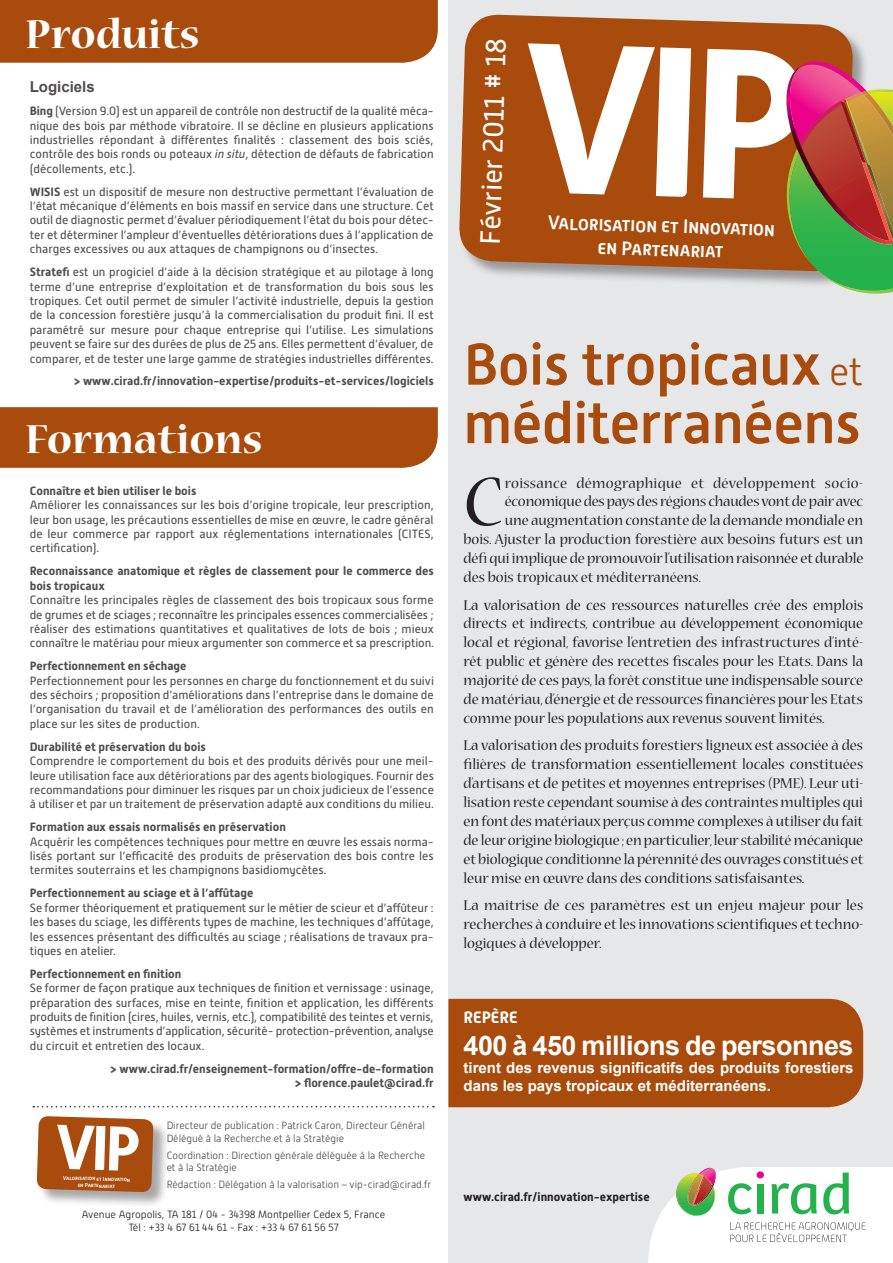
<style>
.page{position:relative;width:893px;height:1263px;background:#fff}
.page>*{position:absolute;margin:0;border:0;box-sizing:border-box;transform-origin:0 0}
.EDITO{font:77.1px "Nueva Std";color:#231f20}
.TITRE_1{font:500 58.5px/58.5px "Alwyn New";letter-spacing:-.01em;color:#a84b0d}
.t1{font:700 45px "Nueva Std";color:#fff}
.t2{font:28.05px "Alwyn New";color:#fff}
.t3{font:700 27px "Arial";letter-spacing:-.02em;color:#fff}
.t4{font:500 19.5px/23.4px "Alwyn New";color:#fff;text-align:center}
.t5{font:700 16.5px "Alwyn New";color:#fff}
.EDITO-2{font:15.75px/18.9px "Nueva Std";color:#231f20;text-align:justify}
.EDITO-3{font:15.75px "Nueva Std";letter-spacing:.02em;color:#231f20}
.t6{font:700 15px/18px "Arial";color:#fff}
.t7{font:700 15px "Arial";color:#231f20}
.t8{font:12px/14.4px "Alwyn New";color:#231f20;text-align:justify}
.t9{font:700 12px/14.4px "Alwyn New";color:#231f20}
.Normal__Web{font:300 10.5px/12.6px "Alwyn New";color:#231f20}
.t10{font:500 5.7px/6.9px "Alwyn New";color:#fff;text-align:center}
.s1{font-weight:700}
.s2{font-style:italic}
.s3{font-weight:300;font-size:39px}
</style>
<div class="page">
<div style="left:448px;top:0;width:445px;height:1263px;background:#e6e7e9"></div>
<svg style="left:648px;top:1167px;width:245px;height:96px"></svg>
<svg style="left:459px;top:14px;width:395px;height:258px;fill:#a84b0d"></svg>
<div style="left:448px;top:999px;width:415px;height:108px;background:#a84b0d"></div>
<div style="left:37px;top:1117px;width:133px;height:91px;background:#231f20;opacity:.4"></div>
<svg style="left:33px;top:1106px;width:401px;height:1px"></svg>
<div style="left:0;top:0;width:438px;height:63px;background:#a84b0d"></div>
<div style="left:0;top:407px;width:438px;height:61px;background:#a84b0d"></div>
<svg style="left:523px;top:43px;width:370px;height:251px"></svg>
<svg style="left:37px;top:1116px;width:116px;height:76px"></svg>
<p class="t1" style="left:26px;top:13px;width:176px">Produits</p>
<p class="t7" style="left:30px;top:77px;width:67px">Logiciels</p>
<p class="t8" style="left:30px;top:104px;width:405px"><span class="s1">Bing</span> (Version 9.0) est un appareil de contrôle non destructif de la qualité méca&shy;nique des bois par méthode vibratoire. Il se décline en plusieurs applications industrielles répondant à différentes finalités : classement des bois sciés, contrôle des bois ronds ou poteaux <span class="s2">in situ</span>, détection de défauts de fabrication (décollements, etc.).</p>
<p class="t8" style="left:30px;top:184px;width:405px"><span class="s1">WISIS</span> est un dispositif de mesure non destructive permettant l’évaluation de l’état mécanique d’éléments en bois massif en service dans une structure. Cet outil de diagnostic permet d’évaluer périodiquement l’état du bois pour détec&shy;ter et déterminer l’ampleur d’éventuelles détériorations dues à l’application de charges excessives ou aux attaques de champignons ou d’insectes.</p>
<p class="t8" style="left:30px;top:265px;width:405px"><span class="s1">Stratefi</span> est un progiciel d’aide à la décision stratégique et au pilotage à long terme d’une entreprise d’exploitation et de transformation du bois sous les tropiques. Cet outil permet de simuler l’activité industrielle, depuis la gestion de la concession forestière jusqu’à la commercialisation du produit fini. Il est paramétré sur mesure pour chaque entreprise qui l’utilise. Les simulations peuvent se faire sur des durées de plus de 25 ans. Elles permettent d’évaluer, de comparer, et de tester une large gamme de stratégies industrielles différentes.</p>
<p class="t9" style="left:73px;top:374px;width:362px">&gt; www.cirad.fr/innovation-expertise/produits-et-services/logiciels</p>
<p class="t1" style="left:26px;top:418px;width:238px">Formations</p>
<p class="t9" style="left:30px;top:483px;width:168px">Connaître et bien utiliser le bois</p>
<p class="t8" style="left:30px;top:498px;width:405px">Améliorer les connaissances sur les bois d’origine tropicale, leur prescription, leur bon usage, les précautions essentielles de mise en œuvre, le cadre général de leur commerce par rapport aux réglementations internationales (CITES, certification).</p>
<p class="t9" style="left:30px;top:564px;width:405px">Reconnaissance anatomique et règles de classement pour le commerce des bois tropicaux</p>
<p class="t8" style="left:30px;top:593px;width:406px">Connaître les principales règles de classement des bois tropicaux sous forme de grumes et de sciages ; reconnaître les principales essences commercialisées ; réaliser des estimations quantitatives et qualitatives de lots de bois ; mieux connaître le matériau pour mieux argumenter son commerce et sa prescription.</p>
<p class="t9" style="left:30px;top:659px;width:158px">Perfectionnement en séchage</p>
<p class="t8" style="left:30px;top:673px;width:406px">Perfectionnement pour les personnes en charge du fonctionnement et du suivi des séchoirs ; proposition d’améliorations dans l’entreprise dans le domaine de l’organisation du travail et de l’amélioration des performances des outils en place sur les sites de production.</p>
<p class="t9" style="left:30px;top:739px;width:178px">Durabilité et préservation du bois</p>
<p class="t8" style="left:30px;top:754px;width:406px">Comprendre le comportement du bois et des produits dérivés pour une meil&shy;leure utilisation face aux détériorations par des agents biologiques. Fournir des recommandations pour diminuer les risques par un choix judicieux de l’essence à utiliser et par un traitement de préservation adapté aux conditions du milieu.</p>
<p class="t9" style="left:30px;top:820px;width:258px">Formation aux essais normalisés en préservation</p>
<p class="t8" style="left:30px;top:834px;width:405px">Acquérir les compétences techniques pour mettre en œuvre les essais norma&shy;lisés portant sur l’efficacité des produits de préservation des bois contre les termites souterrains et les champignons basidiomycètes.</p>
<p class="t9" style="left:30px;top:886px;width:225px">Perfectionnement au sciage et à l’affûtage</p>
<p class="t8" style="left:30px;top:900px;width:405px">Se former théoriquement et pratiquement sur le métier de scieur et d’affûteur : les bases du sciage, les différents types de machine, les techniques d’affûtage, les essences présentant des difficultés au sciage ; réalisations de travaux pra&shy;tiques en atelier.</p>
<p class="t9" style="left:30px;top:966px;width:153px">Perfectionnement en finition</p>
<p class="t8" style="left:30px;top:981px;width:406px">Se former de façon pratique aux techniques de finition et vernissage : usinage, préparation des surfaces, mise en teinte, finition et application, les différents produits de finition (cires, huiles, vernis, etc.), compatibilité des teintes et vernis, systèmes et instruments d’application, sécurité- protection-prévention, analyse du circuit et entretien des locaux.</p>
<p class="t9" style="left:110px;top:1061px;width:325px;text-align:right">&gt; www.cirad.fr/enseignement-formation/offre-de-formation &gt; florence.paulet@cirad.fr</p>
<p class="Normal__Web" style="left:167px;top:1119px;width:260px">Directeur de publication : Patrick Caron, Directeur Général<br>Délégué à la Recherche et à la Stratégie</p>
<p class="Normal__Web" style="left:167px;top:1149px;width:260px">Coordination : Direction générale déléguée à la Recherche et à la Stratégie</p>
<p class="Normal__Web" style="left:167px;top:1178px;width:266px">Rédaction : Délégation à la valorisation – vip-cirad@cirad.fr</p>
<p class="t10" style="left:63px;top:1174px;width:69px;rotate:2deg">Valorisation et Innovation en Partenariat</p>
<p class="Normal__Web" style="left:82px;top:1208px;width:305px">Avenue Agropolis, TA 181 / 04 - 34398 Montpellier Cedex 5, France</p>
<p class="Normal__Web" style="left:128px;top:1221px;width:212px">Tél : +33 4 67 61 44 61 - Fax : +33 4 67 61 56 57</p>
<p class="t2" style="left:474px;top:244px;width:208px;rotate:-88deg">Février 2011 # 18</p>
<p class="t4" style="left:548px;top:210px;width:229px;rotate:2deg">Valorisation et Innovation en Partenariat</p>
<p class="TITRE_1" style="left:463px;top:335px;width:401px">Bois tropicaux <span class="s3">et </span>méditerranéens</p>
<p class="EDITO" style="left:463px;top:467px;width:41px">C</p>
<p class="EDITO-3" style="left:505px;top:476px;width:360px">roissance démographique et développement socio-</p>
<p class="EDITO-2" style="left:505px;top:493px;width:360px">économique des pays des régions chaudes vont de pair avec</p>
<p class="EDITO-2" style="left:505px;top:512px;width:360px">une augmentation constante de la demande mondiale en</p>
<p class="EDITO-2" style="left:463px;top:531px;width:401px">bois. Ajuster la production forestière aux besoins futurs est un</p>
<p class="EDITO-2" style="left:463px;top:550px;width:401px">défi qui implique de promouvoir l’utilisation raisonnée et durable</p>
<p class="EDITO-2" style="left:463px;top:569px;width:239px">des bois tropicaux et méditerranéens.</p>
<p class="EDITO-2" style="left:463px;top:596px;width:401px">La valorisation de ces ressources naturelles crée des emplois directs et indirects, contribue au développement économique local et régional, favorise l’entretien des infrastructures d’inté&shy;rêt public et génère des recettes fiscales pour les Etats. Dans la majorité de ces pays, la forêt constitue une indispensable source de matériau, d’énergie et de ressources financières pour les Etats comme pour les populations aux revenus souvent limités.</p>
<p class="EDITO-2" style="left:463px;top:737px;width:402px">La valorisation des produits forestiers ligneux est associée à des filières de transformation essentiellement locales constituées d’artisans et de petites et moyennes entreprises (PME). Leur uti&shy;lisation reste cependant soumise à des contraintes multiples qui en font des matériaux perçus comme complexes à utiliser du fait de leur origine biologique ; en particulier, leur stabilité mécanique et biologique conditionne la pérennité des ouvrages constitués et leur mise en œuvre dans des conditions satisfaisantes.</p>
<p class="EDITO-2" style="left:463px;top:896px;width:401px">La maîtrise de ces paramètres est un enjeu majeur pour les recherches à conduire et les innovations scientifiques et techno&shy;logiques à développer.</p>
<p class="t5" style="left:463px;top:1008px;width:56px">REPÈRE</p>
<p class="t3" style="left:463px;top:1028px;width:392px">400 à 450 millions de personnes</p>
<p class="t6" style="left:463px;top:1060px;width:392px">tirent des revenus significatifs des produits forestiers dans les pays tropicaux et méditerranéens.</p>
<p class="t9" style="left:464px;top:1189px;width:188px">www.cirad.fr/innovation-expertise</p>
</div>
